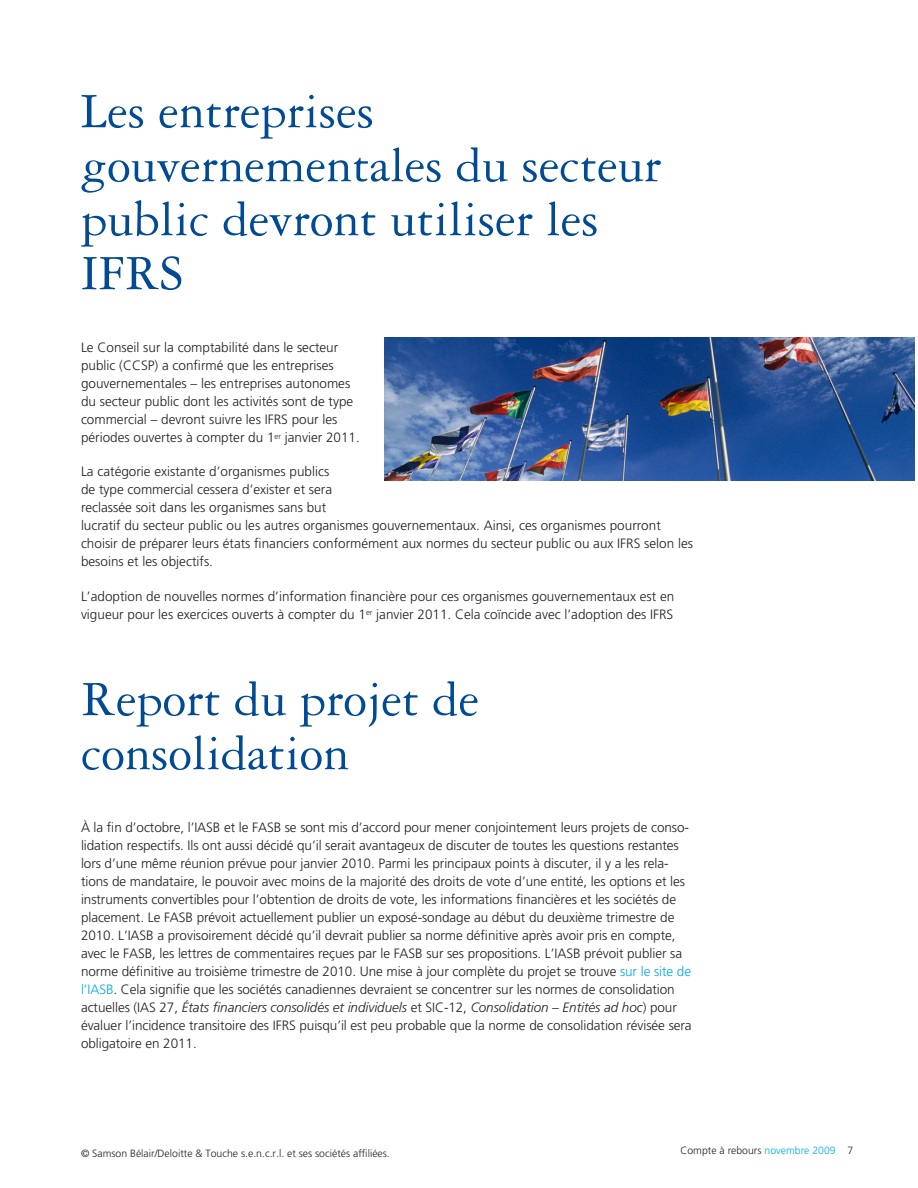
<style>
.page{position:relative;width:918px;height:1188px;background:#fff}
.page>*{position:absolute;margin:0;border:0;box-sizing:border-box;transform-origin:0 0}
.Heading_1{font:52.5px/54px "Garamond Three";color:#014a94}
.Body_copy{font:300 13.5px/18px "Frutiger";letter-spacing:-.005em;color:#231f20}
.t1{font:300 10.5px "Frutiger";color:#231f20}
.s1{color:#00aae7}
.s2{font-style:italic}
.s3{color:#00abe7}
</style>
<div class="page">
<img style="left:384px;top:338px;width:530px;height:142px">
<p class="Heading_1" style="left:81px;top:85px;width:582px">Les entreprises gouvernementales du secteur public devront utiliser les<br>IFRS</p>
<p class="Body_copy" style="left:81px;top:339px;width:280px">Le Conseil sur la comptabilité dans le secteur public (CCSP) a confirmé que les entreprises gouvernementales – les entreprises autonomes du secteur public dont les activités sont de type commercial – devront suivre les IFRS pour les périodes ouvertes à compter du 1<sup>er</sup> janvier 2011.</p>
<p class="Body_copy" style="left:81px;top:463px;width:614px">La catégorie existante d’organismes publics<br>de type commercial cessera d’exister et sera<br>reclassée soit dans les organismes sans but<br>lucratif du secteur public ou les autres organismes gouvernementaux. Ainsi, ces organismes pourront choisir de préparer leurs états financiers conformément aux normes du secteur public ou aux IFRS selon les besoins et les objectifs.</p>
<p class="Body_copy" style="left:81px;top:587px;width:595px">L’adoption de nouvelles normes d’information financière pour ces organismes gouvernementaux est en vigueur pour les exercices ouverts à compter du 1<sup>er</sup> janvier 2011. Cela coïncide avec l’adoption des IFRS</p>
<p class="Heading_1" style="left:81px;top:673px;width:400px">Report du projet de consolidation</p>
<p class="Body_copy" style="left:81px;top:819px;width:612px">À la fin d’octobre, l’IASB et le FASB se sont mis d’accord pour mener conjointement leurs projets de conso&shy;lidation respectifs. Ils ont aussi décidé qu’il serait avantageux de discuter de toutes les questions restantes lors d’une même réunion prévue pour janvier 2010. Parmi les principaux points à discuter, il y a les rela&shy;tions de mandataire, le pouvoir avec moins de la majorité des droits de vote d’une entité, les options et les instruments convertibles pour l’obtention de droits de vote, les informations financières et les sociétés de placement. Le FASB prévoit actuellement publier un exposé-sondage au début du deuxième trimestre de 2010. L’IASB a provisoirement décidé qu’il devrait publier sa norme définitive après avoir pris en compte, avec le FASB, les lettres de commentaires reçues par le FASB sur ses propositions. L’IASB prévoit publier sa norme définitive au troisième trimestre de 2010. Une mise à jour complète du projet se trouve <span class="s1">sur le site de l’IASB</span>. Cela signifie que les sociétés canadiennes devraient se concentrer sur les normes de consolidation actuelles (IAS 27, <span class="s2">États financiers consolidés et individuels</span> et SIC-12, <span class="s2">Consolidation – Entités ad hoc</span>) pour évaluer l’incidence transitoire des IFRS puisqu’il est peu probable que la norme de consolidation révisée sera obligatoire en 2011.</p>
<p class="t1" style="left:81px;top:1147px;width:310px">© Samson Bélair/Deloitte &amp; Touche s.e.n.c.r.l. et ses sociétés affiliées.</p>
<p class="t1" style="left:680px;top:1145px;width:174px">Compte à rebours <span class="s3">novembre 2009</span> 7</p>
</div>
